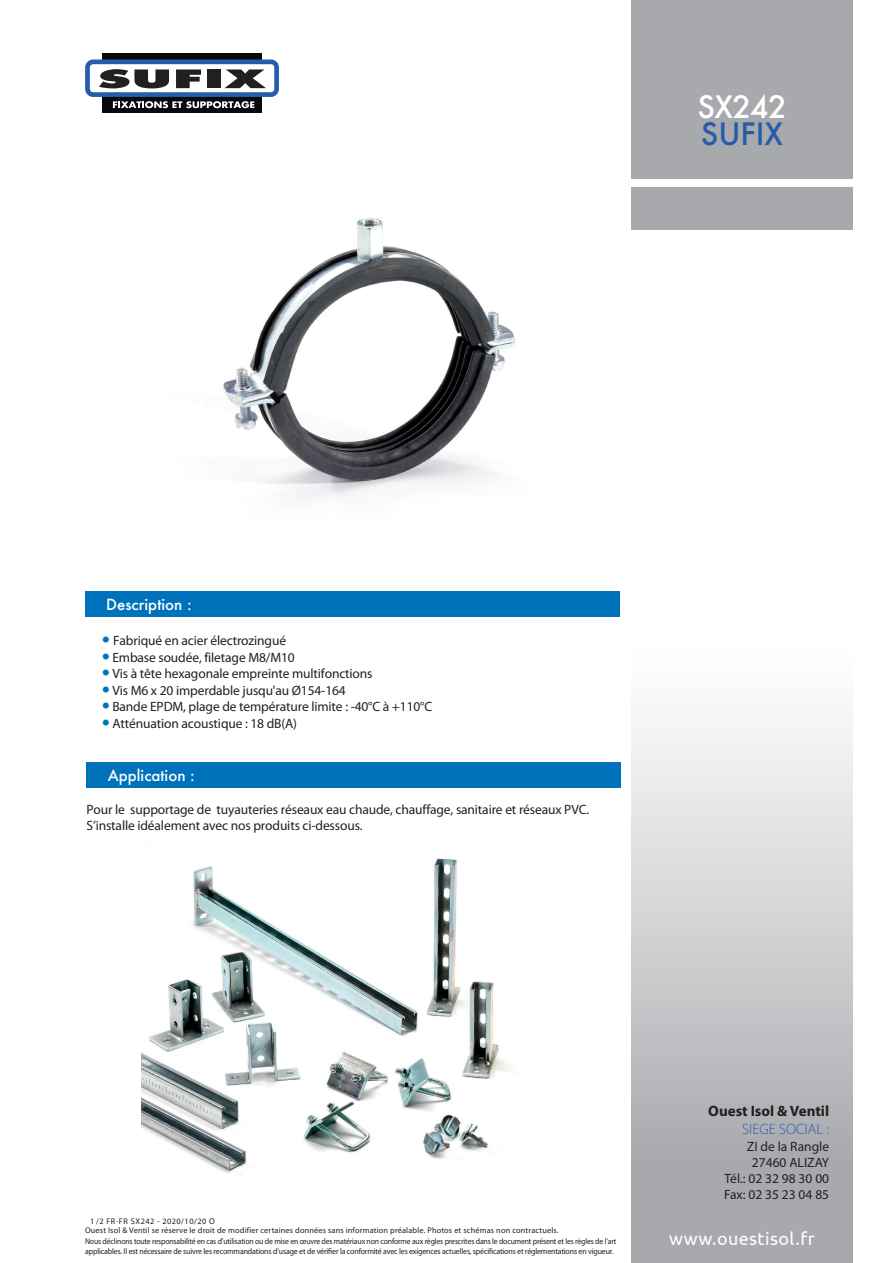
<style>
.page{position:relative;width:893px;height:1263px;background:#fff}
.page>*{position:absolute;margin:0;border:0;box-sizing:border-box;transform-origin:0 0}
.t1{font:500 30px "Futura";letter-spacing:-.02em;color:#fff}
.t2{font:500 30px "Futura";color:#275caa}
.t3{font:18px "Ubuntu";letter-spacing:.02em;color:#fff}
.t4{font:500 15px "Futura";color:#fff}
.t5{font:700 15px "Myriad Pro";color:#231f20}
.t6{font:300 15px "Myriad Pro";color:#275caa}
.t7{font:13.5px/16.2px "Myriad Pro";letter-spacing:-.01em;color:#231f20;text-align:right}
.t8{font:8.25px "Myriad Pro";letter-spacing:-.02em;color:#231f20;scale:.96 1}
.t9{font:8.25px "Myriad Pro";letter-spacing:-.02em;color:#231f20;scale:.94 1}
.t10{font:8.25px "Myriad Pro";letter-spacing:.02em;color:#231f20}
.t11{font:8.25px "Myriad Pro";letter-spacing:.06em;color:#231f20}
.s1{font-weight:900;font-size:21px;color:#0072bc}
</style>
<div class="page">
<div style="left:631px;top:1216px;width:222px;height:47px;background:#a8a9ad"></div>
<div style="left:631px;top:0;width:222px;height:179px;background:#a8a9ad"></div>
<div style="left:631px;top:187px;width:222px;height:43px;background:#a8a9ad"></div>
<div style="left:103px;top:53px;width:159px;height:60px;background:#08080d"></div>
<svg style="left:85px;top:59px;width:194px;height:49px"></svg>
<div style="left:631px;top:604px;width:222px;height:616px;background:linear-gradient(to bottom,#fff,#a2a3a7)"></div>
<div style="left:85px;top:591px;width:534px;height:26px;background:#0072bc"></div>
<div style="left:87px;top:762px;width:534px;height:25px;background:#0072bc"></div>
<img style="left:205px;top:218px;width:310px;height:283px">
<img style="left:141px;top:858px;width:369px;height:315px">
<h1 class="t1" style="left:697px;top:87px;width:90px">SX242</h1>
<h1 class="t2" style="left:701px;top:114px;width:84px">SUFIX</h1>
<p class="t4" style="left:106px;top:594px;width:87px">Description :</p>
<p class="t7" style="left:102px;top:632px;width:186px"><span class="s1">•</span> Fabriqué en acier électrozingué</p>
<p class="t7" style="left:102px;top:649px;width:194px"><span class="s1">•</span> Embase soudée, filetage M8/M10</p>
<p class="t7" style="left:102px;top:665px;width:272px"><span class="s1">•</span> Vis à tête hexagonale empreinte multifonctions</p>
<p class="t7" style="left:102px;top:682px;width:245px"><span class="s1">•</span> Vis M6 x 20 imperdable jusqu'au Ø154-164</p>
<p class="t7" style="left:102px;top:698px;width:332px"><span class="s1">•</span> Bande EPDM, plage de température limite : -40°C à +110°C</p>
<p class="t7" style="left:102px;top:715px;width:197px"><span class="s1">•</span> Atténuation acoustique : 18 dB(A)</p>
<p class="t4" style="left:108px;top:765px;width:89px">Application :</p>
<p class="t7" style="left:87px;top:801px;width:504px;text-align:left">Pour le supportage de tuyauteries réseaux eau chaude, chauffage, sanitaire et réseaux PVC.<br>S’installe idéalement avec nos produits ci-dessous.</p>
<p class="t5" style="left:708px;top:1101px;width:123px">Ouest Isol &amp; Ventil</p>
<p class="t6" style="left:742px;top:1120px;width:88px">SIEGE SOCIAL :</p>
<p class="t7" style="left:724px;top:1138px;width:107px">ZI de la Rangle<br>27460 ALIZAY<br>Tél.: 02 32 98 30 00<br>Fax: 02 35 23 04 85</p>
<p class="t11" style="left:90px;top:1216px;width:126px">1 /2 FR-FR SX242 - 2020/10/20 O</p>
<p class="t9" style="left:85px;top:1236px;width:567px">Nous déclinons toute responsabilité en cas d’utilisation ou de mise en œuvre des matériaux non conforme aux règles prescrites dans le document présent et les règles de l’art</p>
<h2 class="t3" style="left:669px;top:1228px;width:147px">www.ouestisol.fr</h2>
<p class="t8" style="left:85px;top:1246px;width:552px">applicables. Il est nécessaire de suivre les recommandations d’usage et de vérifier la conformité avec les exigences actuelles, spécifications et réglementations en vigueur.</p>
<p class="t10" style="left:85px;top:1225px;width:475px">Ouest Isol &amp; Ventil se réserve le droit de modifier certaines données sans information préalable. Photos et schémas non contractuels.</p>
</div>
